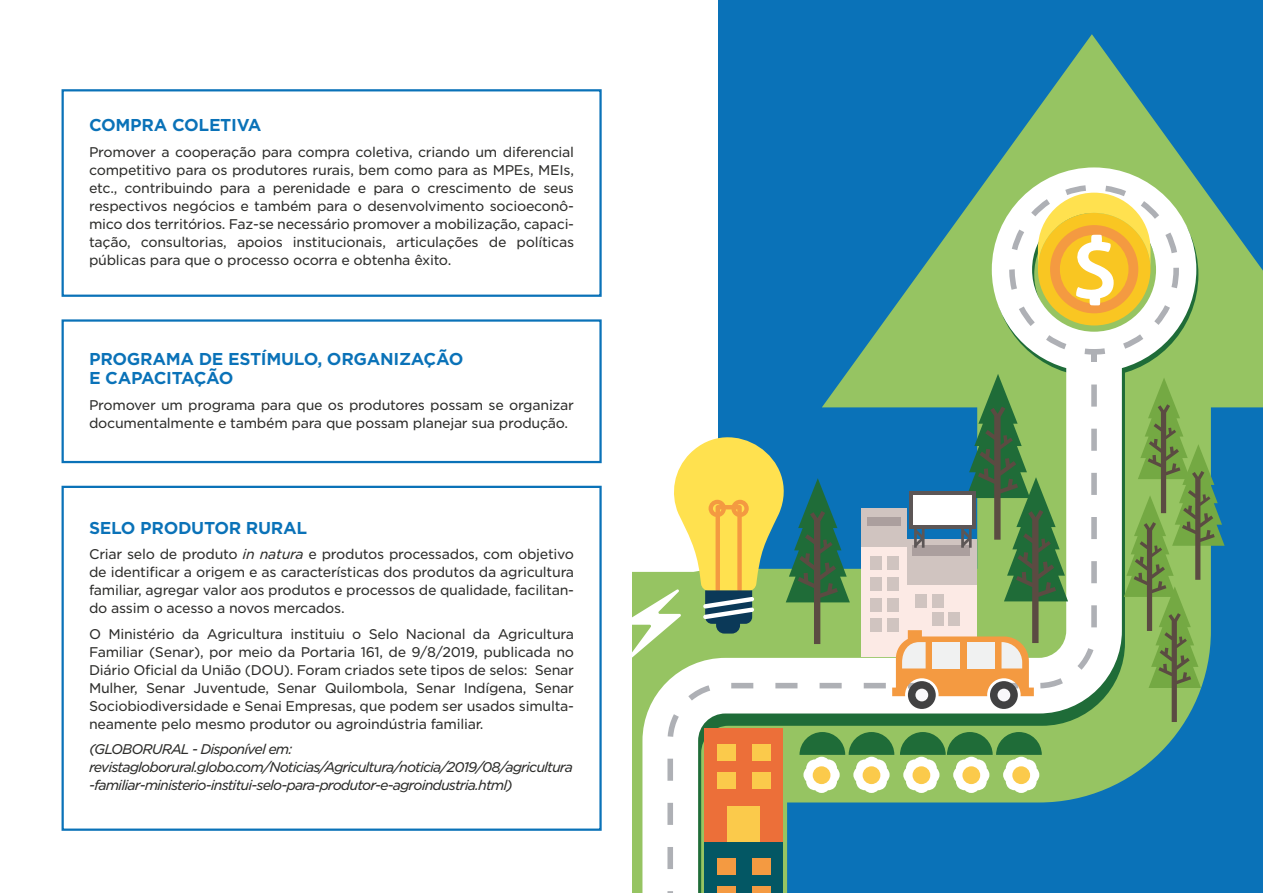
<style>
.page{position:relative;width:1263px;height:893px;background:#fff}
.page>*{position:absolute;margin:0;border:0;box-sizing:border-box;transform-origin:0 0}
.t1{font:700 16.5px/19.5px "Gotham S Sm";letter-spacing:-.02em;color:#0a72b8}
.t2{font:13.5px/18px "Gotham S Sm";letter-spacing:-.02em;color:#2d2d2b;text-align:justify}
.t3{font:italic 13.5px/18px "Gotham S Sm";letter-spacing:-.065em;color:#2d2d2b}
.s1{font-style:italic}
</style>
<div class="page">
<div style="left:719px;top:0;width:544px;height:893px;background:#0a72b8"></div>
<svg style="left:718px;top:34px;width:545px;height:512px"></svg>
<svg style="left:718px;top:167px;width:478px;height:626px"></svg>
<svg style="left:632px;top:384px;width:465px;height:509px"></svg>
<div style="left:705px;top:842px;width:78px;height:51px;background:#035764"></div>
<div style="left:717px;top:858px;width:19px;height:16px;background:#f49a41"></div>
<div style="left:752px;top:858px;width:18px;height:16px;background:#f49a41"></div>
<div style="left:717px;top:886px;width:19px;height:7px;background:#f49a41"></div>
<div style="left:752px;top:886px;width:18px;height:7px;background:#f49a41"></div>
<div style="left:705px;top:728px;width:78px;height:113px;background:#ec6f39"></div>
<div style="left:717px;top:745px;width:19px;height:16px;background:#fbca4b"></div>
<div style="left:752px;top:745px;width:18px;height:16px;background:#fbca4b"></div>
<div style="left:717px;top:773px;width:19px;height:16px;background:#fbca4b"></div>
<div style="left:752px;top:773px;width:18px;height:16px;background:#fbca4b"></div>
<div style="left:727px;top:806px;width:33px;height:35px;background:#fbca4b"></div>
<svg style="left:632px;top:412px;width:218px;height:248px"></svg>
<svg style="left:799px;top:732px;width:95px;height:61px;background:#93b97d"></svg>
<div style="left:863px;top:766px;width:17px;height:18px;background:#fbca4b;border-radius:50%"></div>
<svg style="left:900px;top:732px;width:142px;height:61px;background:#94b97d"></svg>
<div style="left:1012px;top:766px;width:18px;height:18px;background:#fbca4b;border-radius:50%"></div>
<svg style="left:892px;top:172px;width:332px;height:550px;background:#a0bc8e"></svg>
<div style="left:62px;top:319px;width:540px;height:144px;border:2px solid #0a72b8"></div>
<div style="left:62px;top:486px;width:540px;height:345px;border:2px solid #0a72b8"></div>
<div style="left:62px;top:89px;width:540px;height:208px;border:2px solid #0a72b8"></div>
<p class="t1" style="left:89px;top:115px;width:174px">COMPRA COLETIVA</p>
<p class="t2" style="left:89px;top:143px;width:487px">Promover a cooperação para compra coletiva, criando um diferencial competitivo para os produtores rurais, bem como para as MPEs, MEIs, etc., contribuindo para a perenidade e para o crescimento de seus respectivos negócios e também para o desenvolvimento socioeconô&shy;mico dos territórios. Faz-se necessário promover a mobilização, capaci&shy;tação, consultorias, apoios institucionais, articulações de políticas públicas para que o processo ocorra e obtenha êxito.</p>
<p class="t1" style="left:89px;top:349px;width:376px">PROGRAMA DE ESTÍMULO, ORGANIZAÇÃO<br>E CAPACITAÇÃO</p>
<p class="t2" style="left:89px;top:396px;width:486px">Promover um programa para que os produtores possam se organizar documentalmente e também para que possam planejar sua produção.</p>
<p class="t1" style="left:89px;top:518px;width:220px">SELO PRODUTOR RURAL</p>
<p class="t2" style="left:89px;top:545px;width:486px">Criar selo de produto <span class="s1">in natura</span> e produtos processados, com objetivo de identificar a origem e as características dos produtos da agricultura familiar, agregar valor aos produtos e processos de qualidade, facilitan&shy;do assim o acesso a novos mercados.</p>
<p class="t2" style="left:89px;top:625px;width:486px">O Ministério da Agricultura instituiu o Selo Nacional da Agricultura Familiar (Senar), por meio da Portaria 161, de 9/8/2019, publicada no Diário Oficial da União (DOU). Foram criados sete tipos de selos: Senar Mulher, Senar Juventude, Senar Quilombola, Senar Indígena, Senar Sociobiodiversidade e Senai Empresas, que podem ser usados simulta&shy;neamente pelo mesmo produtor ou agroindústria familiar.</p>
<p class="t3" style="left:89px;top:740px;width:485px">(GLOBORURAL - Disponível em: revistagloborural.globo.com/Noticias/Agricultura/noticia/2019/08/agricultura -familiar-ministerio-institui-selo-para-produtor-e-agroindustria.html)</p>
</div>
